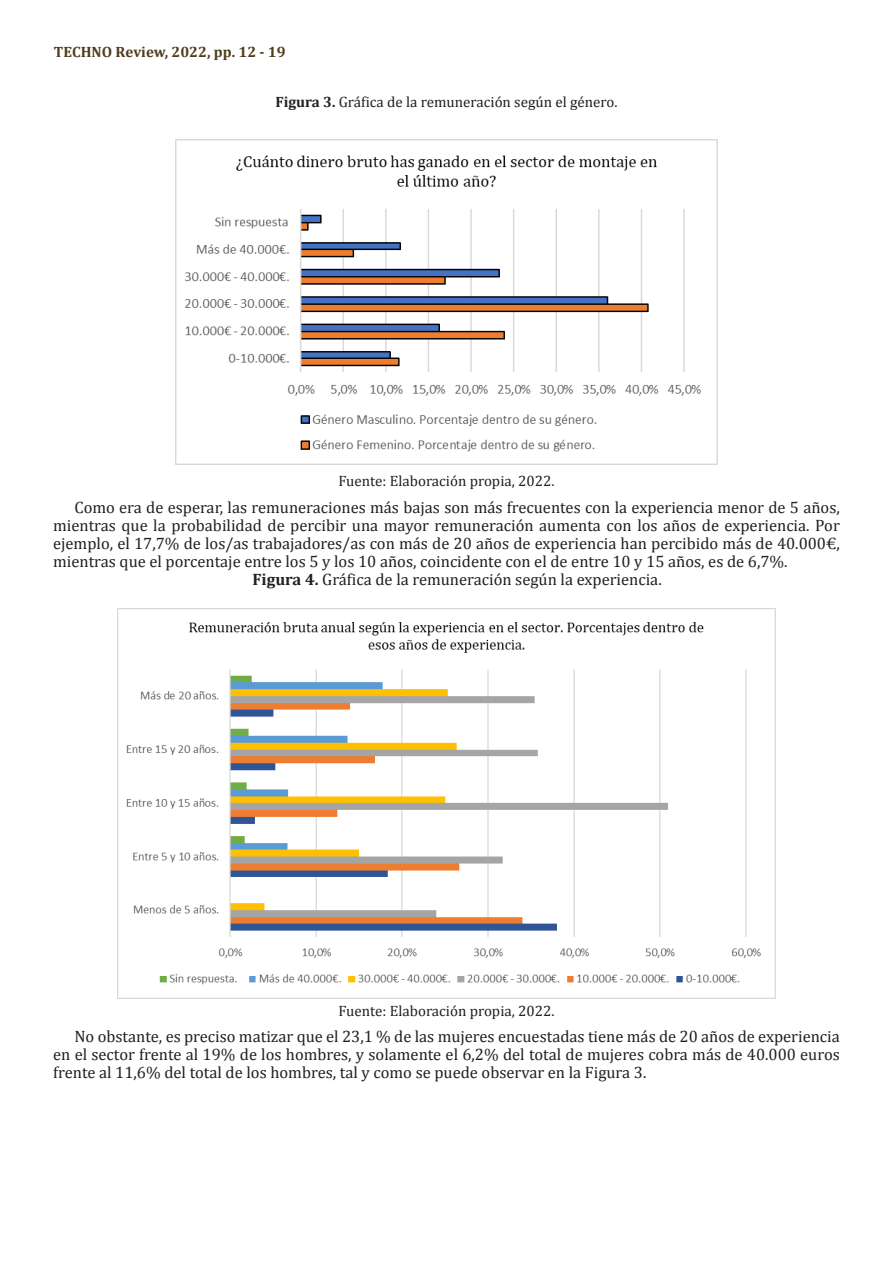
<style>
.page{position:relative;width:893px;height:1263px;background:#fff}
.page>*{position:absolute;margin:0;border:0;box-sizing:border-box;transform-origin:0 0}
.Parrafos-siguientes{font:16.5px/18px "Cambria";color:#231f20;text-align:justify}
.Fuente-Tablas{font:15px "Cambria";color:#231f20}
.t1{font:700 15px "Cambria";color:#4f3c1d}
.s1{font-style:inherit}
.s2{font-weight:700}
</style>
<div class="page">
<img style="left:176px;top:139px;width:541px;height:326px">
<img style="left:117px;top:608px;width:659px;height:391px">
<p class="t1" style="left:54px;top:41px;width:233px">TECHNO Review, 202<span class="s1">2</span>, pp. 12 - 19</p>
<p class="Fuente-Tablas" style="left:275px;top:93px;width:344px"><span class="s2">Figura 3.</span> Gráfica de la remuneración según el género.</p>
<p class="Fuente-Tablas" style="left:338px;top:472px;width:218px">Fuente: Elaboración propia, 2022.</p>
<p class="Parrafos-siguientes" style="left:53px;top:498px;width:788px;text-indent:21px">Como era de esperar, las remuneraciones más bajas son más frecuentes con la experiencia menor de 5 años, mientras que la probabilidad de percibir una mayor remuneración aumenta con los años de experiencia. Por ejemplo, el 17,7% de los/as trabajadores/as con más de 20 años de experiencia han percibido más de 40.000€, mientras que el porcentaje entre los 5 y los 10 años, coincidente con el de entre 10 y 15 años, es de 6,7%.</p>
<p class="Parrafos-siguientes" style="left:252px;top:570px;width:411px"><span class="s2">Figura 4.</span> Gráfica de la remuneración según la experiencia.</p>
<p class="Fuente-Tablas" style="left:338px;top:1001px;width:218px">Fuente: Elaboración propia, 2022.</p>
<p class="Parrafos-siguientes" style="left:53px;top:1027px;width:788px;text-indent:21px">No obstante, es preciso matizar que el 23,1 % de las mujeres encuestadas tiene más de 20 años de experiencia en el sector frente al 19% de los hombres, y solamente el 6,2% del total de mujeres cobra más de 40.000 euros frente al 11,6% del total de los hombres, tal y como se puede observar en la Figura 3.</p>
</div>
